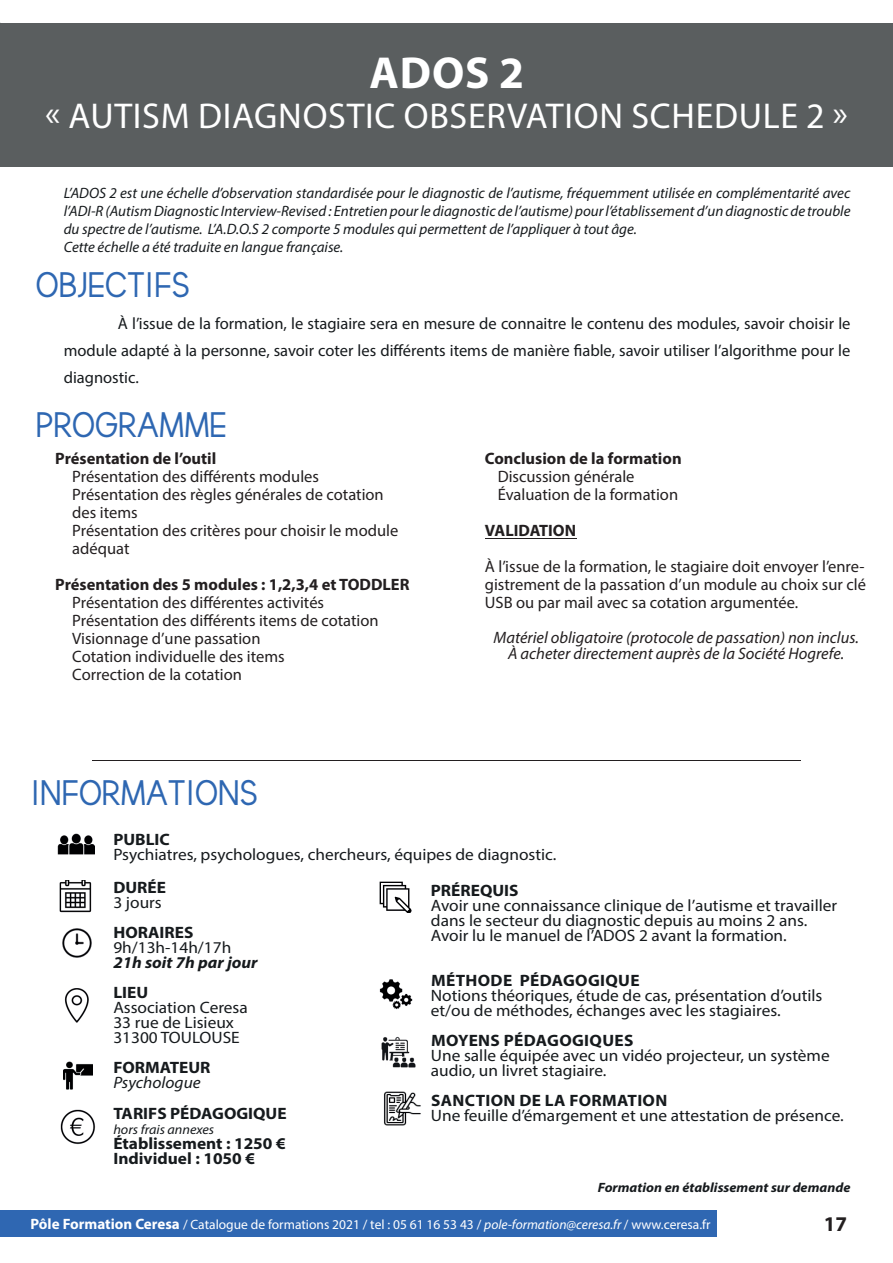
<style>
.page{position:relative;width:893px;height:1263px;background:#fff}
.page>*{position:absolute;margin:0;border:0;box-sizing:border-box;transform-origin:0 0}
.t1{font:700 45px "Myriad Pro";color:#fff}
.t2{font:36px "Myriad Pro";letter-spacing:.02em;color:#fff}
.t3{font:36px "thebrooklynbold";color:#2e67b2}
.t4{font:700 21px "Myriad Pro";color:#231f20}
.t5{font:16.5px/15px "Myriad Pro";color:#161a1d;scale:1.05 1}
.t6{font:16.5px/18px "Myriad Pro";color:#231f20}
.t7{font:16.5px/27px "Myriad Pro";color:#161a1d;text-align:justify}
.t8{font:italic 16.5px/16.5px "Myriad Pro";color:#231f20;text-align:center}
.t9{font:700 16.5px "Myriad Pro";color:#231f20}
.t10{font:700 16.5px/15px "Myriad Pro";color:#161a1d;scale:1.05 1}
.t11{font:700 16.5px "Myriad Pro";letter-spacing:.02em;color:#161a1d;scale:1.05 1}
.t12{font:italic 700 16.5px "Myriad Pro";color:#161a1d;scale:1.05 1}
.t13{font:italic 16.5px "Myriad Pro";color:#161a1d;scale:1.05 1}
.t14{font:italic 15px/18px "Myriad Pro";color:#161a1d}
.t15{font:13.5px "Myriad Pro";color:#fff}
.t16{font:italic 700 13.5px "Myriad Pro";color:#161a1d;scale:1.05 1}
.t17{font:italic 13.5px "Myriad Pro";color:#161a1d;scale:1.05 1}
.s1{font-weight:700;font-size:15px}
.s2{font-style:italic}
</style>
<div class="page">
<div style="left:0;top:23px;width:893px;height:143px;background:#5a5e5f"></div>
<hr style="left:485px;top:538px;width:91px;height:1px;background:#231f20">
<hr style="left:92px;top:760px;width:709px;height:1px;background:#231f20">
<img style="left:59px;top:880px;width:33px;height:33px">
<img style="left:62px;top:928px;width:30px;height:30px">
<img style="left:64px;top:988px;width:25px;height:35px">
<img style="left:379px;top:881px;width:32px;height:32px">
<img style="left:58px;top:834px;width:36px;height:20px">
<img style="left:60px;top:1109px;width:36px;height:35px">
<img style="left:381px;top:1036px;width:35px;height:32px">
<img style="left:379px;top:979px;width:34px;height:31px">
<img style="left:64px;top:1061px;width:28px;height:28px">
<div style="left:0;top:1210px;width:717px;height:27px;background:#2f67b2"></div>
<img style="left:384px;top:1091px;width:37px;height:35px">
<h1 class="t1" style="left:369px;top:43px;width:156px">ADOS 2</h1>
<h2 class="t2" style="left:45px;top:94px;width:804px">« AUTISM DIAGNOSTIC OBSERVATION SCHEDULE 2 »</h2>
<p class="t14" style="left:64px;top:184px;width:788px">L’ADOS 2 est une échelle d’observation standardisée pour le diagnostic de l’autisme, fréquemment utilisée en complémentarité avec l’ADI-R (Autism Diagnostic Interview-Revised : Entretien pour le diagnostic de l’autisme) pour l’établissement d’un diagnostic de trouble du spectre de l’autisme. L’A.D.O.S 2 comporte 5 modules qui permettent de l’appliquer à tout âge.<br>Cette échelle a été traduite en langue française.</p>
<h2 class="t3" style="left:36px;top:263px;width:155px">OBJECTIFS</h2>
<p class="t7" style="left:64px;top:309px;width:788px;text-indent:54px">À l’issue de la formation, le stagiaire sera en mesure de connaitre le contenu des modules, savoir choisir le module adapté à la personne, savoir coter les différents items de manière fiable, savoir utiliser l’algorithme pour le diagnostic.</p>
<h2 class="t3" style="left:36px;top:403px;width:192px">PROGRAMME</h2>
<p class="t9" style="left:55px;top:448px;width:162px">Présentation de l’outil</p>
<p class="t6" style="left:72px;top:468px;width:327px">Présentation des différents modules<br>Présentation des règles générales de cotation des items<br>Présentation des critères pour choisir le module adéquat</p>
<p class="t9" style="left:55px;top:574px;width:356px">Présentation des 5 modules : 1,2,3,4 et TODDLER</p>
<p class="t6" style="left:72px;top:594px;width:308px">Présentation des différentes activités Présentation des différents items de cotation Visionnage d’une passation<br>Cotation individuelle des items<br>Correction de la cotation</p>
<h2 class="t3" style="left:31px;top:771px;width:228px">INFORMATIONS</h2>
<p class="t9" style="left:485px;top:448px;width:198px">Conclusion de la formation</p>
<p class="t6" style="left:498px;top:468px;width:182px">Discussion générale<br>Évaluation de la formation</p>
<p class="t9" style="left:485px;top:520px;width:93px">VALIDATION</p>
<p class="t6" style="left:485px;top:558px;width:382px;text-align:justify">À l’issue de la formation, le stagiaire doit envoyer l’enre&shy;gistrement de la passation d’un module au choix sur clé USB ou par mail avec sa cotation argumentée.</p>
<p class="t8" style="left:494px;top:629px;width:367px">Matériel obligatoire (protocole de passation) non inclus.<br>À acheter directement auprès de la Société Hogrefe.</p>
<p class="t10" style="left:113px;top:832px;width:55px">PUBLIC</p>
<p class="t5" style="left:113px;top:847px;width:423px">Psychiatres, psychologues, chercheurs, équipes de diagnostic.</p>
<p class="t10" style="left:113px;top:879px;width:52px">DURÉE</p>
<p class="t5" style="left:113px;top:894px;width:48px">3 jours</p>
<p class="t10" style="left:113px;top:924px;width:78px">HORAIRES</p>
<p class="t5" style="left:113px;top:939px;width:114px">9h/13h-14h/17h</p>
<p class="t12" style="left:113px;top:951px;width:139px">21h soit 7h par jour</p>
<p class="t10" style="left:113px;top:984px;width:35px">LIEU</p>
<p class="t5" style="left:113px;top:999px;width:129px">Association Ceresa<br>33 rue de Lisieux<br>31300 TOULOUSE</p>
<p class="t10" style="left:113px;top:1059px;width:94px">FORMATEUR</p>
<p class="t13" style="left:113px;top:1072px;width:85px">Psychologue</p>
<p class="t10" style="left:113px;top:1106px;width:167px">TARIFS PÉDAGOGIQUE</p>
<p class="t17" style="left:113px;top:1121px;width:98px">hors frais annexes</p>
<p class="t10" style="left:113px;top:1136px;width:166px">Établissement : 1250 €<br>Individuel : 1050 €</p>
<p class="t10" style="left:431px;top:882px;width:85px">PRÉREQUIS</p>
<p class="t5" style="left:431px;top:897px;width:388px">Avoir une connaissance clinique de l’autisme et travailler dans le secteur du diagnostic depuis au moins 2 ans.<br>Avoir lu le manuel de l’ADOS 2 avant la formation.</p>
<p class="t11" style="left:431px;top:969px;width:200px">MÉTHODE PÉDAGOGIQUE</p>
<p class="t5" style="left:431px;top:987px;width:374px">Notions théoriques, étude de cas, présentation d’outils et/ou de méthodes, échanges avec les stagiaires.</p>
<p class="t11" style="left:431px;top:1029px;width:194px">MOYENS PÉDAGOGIQUES</p>
<p class="t5" style="left:431px;top:1047px;width:381px">Une salle équipée avec un vidéo projecteur, un système audio, un livret stagiaire.</p>
<p class="t11" style="left:431px;top:1089px;width:227px">SANCTION DE LA FORMATION</p>
<p class="t5" style="left:431px;top:1107px;width:395px">Une feuille d’émargement et une attestation de présence.</p>
<p class="t16" style="left:598px;top:1179px;width:242px">Formation en établissement sur demande</p>
<p class="t15" style="left:31px;top:1216px;width:681px"><span class="s1">Pôle Formation Ceresa</span> / Catalogue de formations 2021 / tel : 05 61 16 53 43 / <span class="s2">pole-formation@ceresa.fr</span> / www.ceresa.fr</p>
<p class="t4" style="left:824px;top:1210px;width:25px">17</p>
</div>
